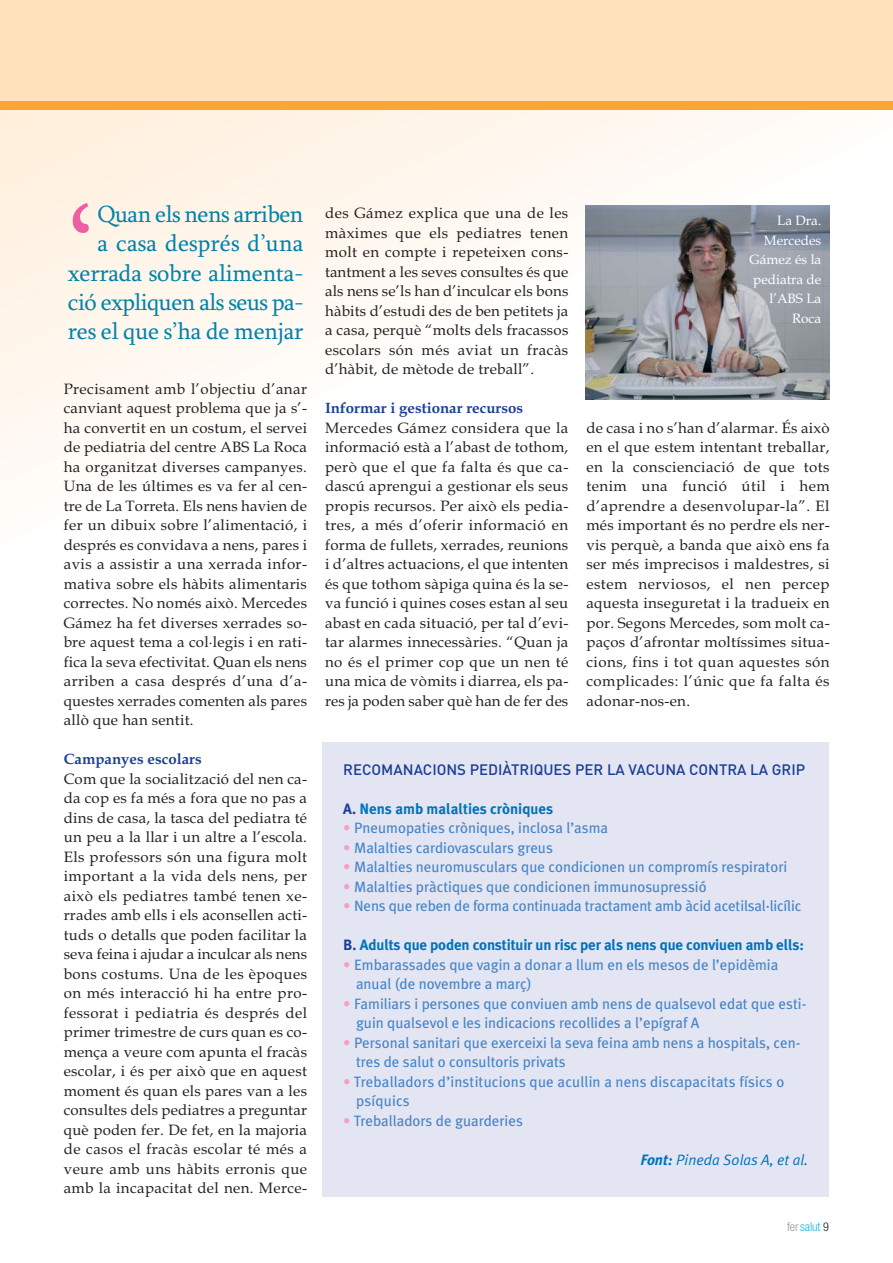
<style>
.page{position:relative;width:893px;height:1263px;background:#fff}
.page>*{position:absolute;margin:0;border:0;box-sizing:border-box;transform-origin:0 0}
.t1{font:127.5px "Sylfaen";color:#ef5ea2}
.t2{font:24px/29.4px "Sylfaen";letter-spacing:-.01em;color:#0083a9;text-align:right}
.t3{font:15px/19.5px "Book Antiqua";letter-spacing:.02em;color:#231f20;text-align:justify}
.t4{font:15px/19.5px "Meta Plus";color:#4685c6}
.t5{font:700 15px "Meta Plus";letter-spacing:-.01em;color:#0073bb}
.t6{font:500 15px "DIN";color:#1b3f94}
.t7{font:700 15px "Book Antiqua";color:#1b3f94}
.t8{font:italic 15px "Meta Plus Normal";color:#0073bb}
.t9{font:13.5px/19.5px "Book Antiqua";color:#fff;text-align:right}
.t10{font:300 condensed 12.3px "Helvetica Neue";letter-spacing:-.01em;color:#13b5ea}
.s1{color:#1b3f94}
.s2{color:#f59fc4}
.s3{font-family:"Meta Plus";font-weight:700}
.s4{color:#939598}
.s5{font-size:12px;color:#231f20}
</style>
<div class="page">
<svg style="left:0;top:139px;width:830px;height:324px;fill:#fff9f3"></svg>
<div style="left:0;top:0;width:892px;height:105px;background:#ffe1bc"></div>
<div style="left:0;top:101px;width:892px;height:9px;background:#faa633"></div>
<img style="left:585px;top:205px;width:244px;height:194px">
<div style="left:322px;top:742px;width:507px;height:455px;background:#e4e5f3"></div>
<h1 class="t1" style="left:66px;top:205px;width:30px">‘</h1>
<h2 class="t2" style="left:68px;top:202px;width:237px">Quan els nens arriben<br>a casa després d’una xerrada sobre alimenta&shy;ció expliquen als seus pa&shy;res el que s’ha de menjar</h2>
<p class="t3" style="left:64px;top:380px;width:245px">Precisament amb l’objectiu d’anar canviant aquest problema que ja s’- ha convertit en un costum, el servei de pediatria del centre ABS La Roca ha organitzat diverses campanyes.<br>Una de les últimes es va fer al cen&shy;tre de La Torreta. Els nens havien de fer un dibuix sobre l’alimentació, i després es convidava a nens, pares i avis a assistir a una xerrada infor&shy;mativa sobre els hàbits alimentaris correctes. No només això. Mercedes Gámez ha fet diverses xerrades so&shy;bre aquest tema a col·legis i en rati&shy;fica la seva efectivitat. Quan els nens arriben a casa després d’una d’a&shy;questes xerrades comenten als pares allò que han sentit.</p>
<p class="t7" style="left:64px;top:753px;width:139px">Campanyes escolars</p>
<p class="t3" style="left:64px;top:770px;width:245px">Com que la socialització del nen ca&shy;da cop es fa més a fora que no pas a dins de casa, la tasca del pediatra té un peu a la llar i un altre a l’escola.<br>Els professors són una figura molt important a la vida dels nens, per això els pediatres també tenen xe&shy;rrades amb ells i els aconsellen acti&shy;tuds o detalls que poden facilitar la seva feina i ajudar a inculcar als nens bons costums. Una de les èpoques on més interacció hi ha entre pro&shy;fessorat i pediatria és després del primer trimestre de curs quan es co&shy;mença a veure com apunta el fracàs escolar, i és per això que en aquest moment és quan els pares van a les consultes dels pediatres a preguntar què poden fer. De fet, en la majoria de casos el fracàs escolar té més a veure amb uns hàbits erronis que amb la incapacitat del nen. Merce-</p>
<p class="t3" style="left:325px;top:205px;width:245px">des Gámez explica que una de les màximes que els pediatres tenen molt en compte i repeteixen cons&shy;tantment a les seves consultes és que als nens se’ls han d’inculcar els bons hàbits d’estudi des de ben petitets ja a casa, perquè “molts dels fracassos escolars són més aviat un fracàs d’hàbit, de mètode de treball”.</p>
<p class="t7" style="left:325px;top:402px;width:199px">Informar i gestionar recursos</p>
<p class="t3" style="left:325px;top:419px;width:245px">Mercedes Gámez considera que la informació està a l’abast de tothom, però que el que fa falta és que ca&shy;dascú aprengui a gestionar els seus propis recursos. Per això els pedia&shy;tres, a més d’oferir informació en forma de fullets, xerrades, reunions i d’altres actuacions, el que intenten és que tothom sàpiga quina és la se&shy;va funció i quines coses estan al seu abast en cada situació, per tal d’evi&shy;tar alarmes innecessàries. “Quan ja no és el primer cop que un nen té una mica de vòmits i diarrea, els pa&shy;res ja poden saber què han de fer des</p>
<p class="t3" style="left:586px;top:419px;width:245px">de casa i no s’han d’alarmar. És això en el que estem intentant treballar, en la conscienciació de que tots tenim una funció útil i hem d’aprendre a desenvolupar-la”. El més important és no perdre els ner&shy;vis perquè, a banda que això ens fa ser més imprecisos i maldestres, si estem nerviosos, el nen percep aquesta inseguretat i la tradueix en por. Segons Mercedes, som molt ca&shy;paços d’afrontar moltíssimes situa&shy;cions, fins i tot quan aquestes són complicades: l’únic que fa falta és adonar-nos-en.</p>
<p class="t9" style="left:749px;top:212px;width:73px">La Dra.<br>Mercedes<br>Gámez és la pediatra de l’ABS La<br>Roca</p>
<p class="t6" style="left:343px;top:764px;width:463px">RECOMANACIONS PEDIÀTRIQUES PER LA VACUNA CONTRA LA GRIP</p>
<p class="t5" style="left:343px;top:802px;width:211px"><span class="s1">A.</span> Nens amb malalties cròniques</p>
<p class="t4" style="left:343px;top:819px;width:266px"><span class="s2">•</span> Pneumopaties cròniques, inclosa l’asma</p>
<p class="t4" style="left:343px;top:839px;width:211px"><span class="s2">•</span> Malalties cardiovasculars greus</p>
<p class="t4" style="left:343px;top:858px;width:445px"><span class="s2">•</span> Malalties neuromusculars que condicionen un compromís respiratori</p>
<p class="t4" style="left:343px;top:878px;width:365px"><span class="s2">•</span> Malalties pràctiques que condicionen immunosupressió</p>
<p class="t4" style="left:343px;top:897px;width:459px"><span class="s2">•</span> Nens que reben de forma continuada tractament amb àcid acetilsal·licílic</p>
<p class="t5" style="left:343px;top:939px;width:462px"><span class="s1">B.</span> Adults que poden constituir un risc per als nens que conviuen amb ells:</p>
<p class="t4" style="left:356px;top:956px;width:423px;text-indent:-13px"><span class="s2">•</span> Embarassades que vagin a donar a llum en els mesos de l’epidèmia anual (de novembre a març)</p>
<p class="t4" style="left:356px;top:995px;width:452px;text-indent:-13px"><span class="s2">•</span> Familiars i persones que conviuen amb nens de qualsevol edat que esti&shy;guin qualsevol e les indicacions recollides a l’epígraf A</p>
<p class="t4" style="left:356px;top:1034px;width:446px;text-indent:-13px"><span class="s2">•</span> Personal sanitari que exerceixi la seva feina amb nens a hospitals, cen&shy;tres de salut o consultoris privats</p>
<p class="t4" style="left:356px;top:1073px;width:430px;text-indent:-13px"><span class="s2">•</span> Treballadors d’institucions que acullin a nens discapacitats físics o psíquics</p>
<p class="t4" style="left:343px;top:1112px;width:181px"><span class="s2">•</span> Treballadors de guarderies</p>
<p class="t8" style="left:640px;top:1153px;width:169px"><span class="s3">Font:</span> Pineda Solas A, et al.</p>
<p class="t10" style="left:787px;top:1222px;width:43px"><span class="s4">fer</span>salut <span class="s5">9</span></p>
</div>
